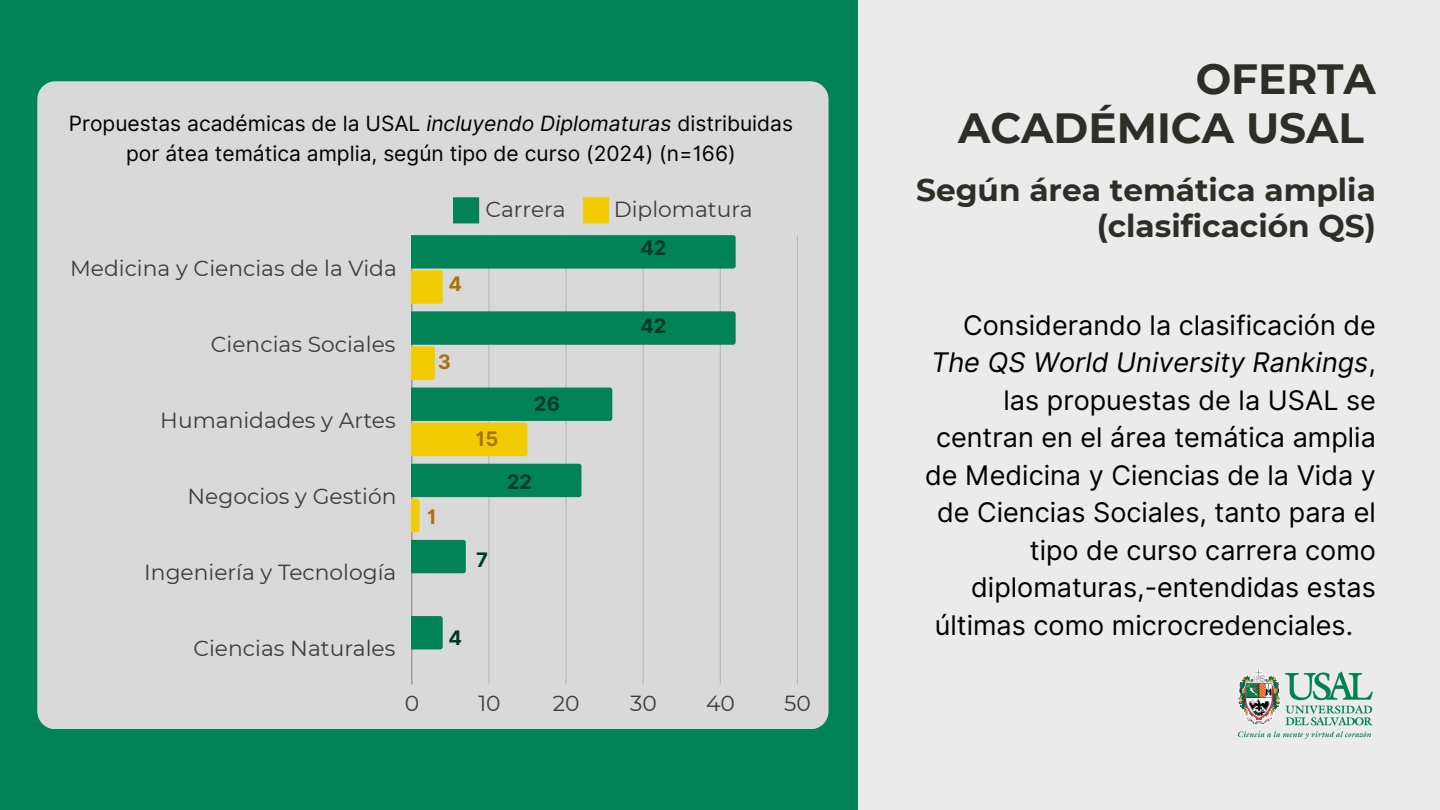
<style>
.page{position:relative;width:1440px;height:810px;background:#008457}
.page>*{position:absolute;margin:0;border:0;box-sizing:border-box;transform-origin:0 0}
.t1{font:700 42.2px/48.8px "Montserrat";color:#2e2e29;text-align:right}
.t2{font:700 31.2px/36px "Montserrat";color:#2e2e29;text-align:right}
.t3{font:27px "Inter";color:#000}
.t4{font:italic 27px "Inter";color:#000}
.t5{font:21.8px "Montserrat";color:#3c3c3c}
.t6{font:21px/29.2px "Inter";color:#000;text-align:center}
.t7{font:700 20px "Inter";color:#013a26}
.t8{font:700 20px "Inter";color:#a77409}
.s1{font-style:italic}
.s2{font-style:normal}
</style>
<div class="page">
<div style="left:37px;top:81px;width:792px;height:648px;background:#d9d9d9"></div>
<svg style="left:453px;top:197px;width:26px;height:26px"></svg>
<svg style="left:583px;top:197px;width:26px;height:26px"></svg>
<hr style="left:412px;top:235px;width:1px;height:450px;background:#3c3c3c;opacity:.6">
<hr style="left:489px;top:235px;width:1px;height:450px;background:#c7c7c7">
<hr style="left:566px;top:235px;width:1px;height:450px;background:#c3c3c3">
<hr style="left:643px;top:235px;width:1px;height:450px;background:#bfbfbf">
<hr style="left:720px;top:235px;width:1px;height:450px;background:#bbb">
<hr style="left:797px;top:235px;width:1px;height:450px;background:#b7b7b7">
<svg style="left:412px;top:235px;width:324px;height:69px"></svg>
<svg style="left:412px;top:311px;width:324px;height:69px"></svg>
<svg style="left:412px;top:388px;width:200px;height:68px"></svg>
<svg style="left:412px;top:464px;width:169px;height:68px"></svg>
<svg style="left:412px;top:540px;width:54px;height:33px"></svg>
<svg style="left:412px;top:616px;width:31px;height:33px"></svg>
<div style="left:858px;top:0;width:582px;height:810px;background:#ebebeb"></div>
<img style="left:1237px;top:669px;width:136px;height:70px">
<p class="t6" style="left:69px;top:109px;width:726px">Propuestas académicas de la USAL <span class="s1">incluyendo Diplomaturas</span> distribuidas por átea temática amplia, según tipo de curso (2024) (n=166)</p>
<p class="t5" style="left:486px;top:195px;width:81px">Carrera</p>
<p class="t5" style="left:614px;top:195px;width:141px">Diplomatura</p>
<p class="t5" style="left:70px;top:255px;width:328px">Medicina y Ciencias de la Vida</p>
<p class="t5" style="left:211px;top:331px;width:186px">Ciencias Sociales</p>
<p class="t5" style="left:160px;top:407px;width:237px">Humanidades y Artes</p>
<p class="t5" style="left:188px;top:483px;width:211px">Negocios y Gestión</p>
<p class="t5" style="left:144px;top:559px;width:254px">Ingeniería y Tecnología</p>
<p class="t8" style="left:449px;top:272px;width:15px">4</p>
<p class="t8" style="left:438px;top:350px;width:15px">3</p>
<p class="t8" style="left:427px;top:504px;width:11px">1</p>
<p class="t8" style="left:476px;top:427px;width:24px">15</p>
<p class="t7" style="left:534px;top:392px;width:27px">26</p>
<p class="t7" style="left:507px;top:470px;width:27px">22</p>
<p class="t7" style="left:476px;top:548px;width:13px">7</p>
<p class="t7" style="left:640px;top:235px;width:28px">42</p>
<p class="t7" style="left:640px;top:314px;width:28px">42</p>
<p class="t5" style="left:193px;top:635px;width:204px">Ciencias Naturales</p>
<p class="t7" style="left:449px;top:626px;width:15px">4</p>
<p class="t5" style="left:405px;top:690px;width:16px">0</p>
<p class="t5" style="left:478px;top:690px;width:24px">10</p>
<p class="t5" style="left:553px;top:690px;width:28px">20</p>
<p class="t5" style="left:630px;top:690px;width:28px">30</p>
<p class="t5" style="left:706px;top:690px;width:30px">40</p>
<p class="t5" style="left:784px;top:690px;width:28px">50</p>
<h1 class="t1" style="left:958px;top:55px;width:419px">OFERTA<br>ACADÉMICA USAL</h1>
<p class="t2" style="left:916px;top:172px;width:461px">Según área temática amplia (clasificación QS)</p>
<p class="t3" style="left:963px;top:309px;width:414px">Considerando la clasificación de</p>
<p class="t4" style="left:931px;top:346px;width:446px">The QS World University Rankings<span class="s2">,</span></p>
<p class="t3" style="left:1004px;top:384px;width:374px">las propuestas de la USAL se</p>
<p class="t3" style="left:936px;top:421px;width:441px">centran en el área temática amplia</p>
<p class="t3" style="left:925px;top:459px;width:452px">de Medicina y Ciencias de la Vida y</p>
<p class="t3" style="left:937px;top:496px;width:440px">de Ciencias Sociales, tanto para el</p>
<p class="t3" style="left:1030px;top:534px;width:348px">tipo de curso carrera como</p>
<p class="t3" style="left:971px;top:571px;width:406px">diplomaturas,-entendidas estas</p>
<p class="t3" style="left:935px;top:609px;width:420px">últimas como microcredenciales.</p>
</div>
